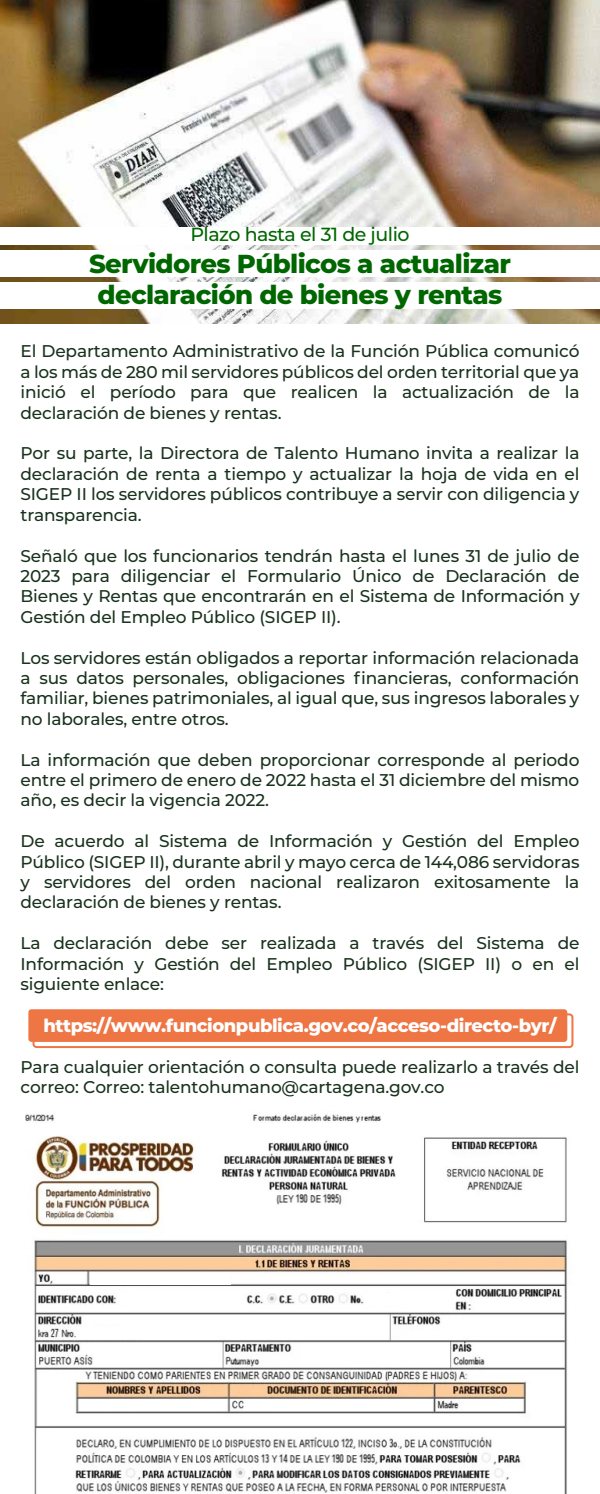
<style>
.page{position:relative;width:600px;height:1494px;background:#fff}
.page>*{position:absolute;margin:0;border:0;box-sizing:border-box;transform-origin:0 0}
.t1{font:800 26px/31.2px "Montserrat";letter-spacing:-.025em;color:#060;text-align:center}
.t2{font:500 19px "Montserrat";letter-spacing:-.025em;color:#060}
.t3{font:800 18px "Montserrat";letter-spacing:-.025em;color:#fff}
.t4{font:500 17px/20.4px "Montserrat";letter-spacing:-.01em;color:#19321d;text-align:justify}
</style>
<div class="page">
<img style="left:0;top:0;width:600px;height:324px">
<div style="left:33px;top:1013px;width:540px;height:35px;border:2px solid #ee7544;border-radius:3px"></div>
<div style="left:28px;top:1009px;width:539px;height:33px;background:#ee7544;border-radius:3px"></div>
<div style="left:0;top:282px;width:600px;height:27px;background:#fff"></div>
<div style="left:0;top:250px;width:600px;height:27px;background:#fff"></div>
<div style="left:0;top:227px;width:600px;height:18px;background:#fff"></div>
<img style="left:25px;top:1113px;width:543px;height:381px">
<div style="left:79px;top:1399px;width:86px;height:12px;background:#fff"></div>
<div style="left:245px;top:1399px;width:40px;height:12px;background:#fff"></div>
<div style="left:364px;top:1293px;width:41px;height:11px;background:#fff"></div>
<div style="left:91px;top:1273px;width:140px;height:11px;background:#fff"></div>
<div style="left:77px;top:1327px;width:68px;height:11px;background:#fff"></div>
<p class="t2" style="left:190px;top:221px;width:221px">Plazo hasta el 31 de julio</p>
<h1 class="t1" style="left:89px;top:246px;width:423px">Servidores Públicos a actualizar declaración de bienes y rentas</h1>
<p class="t4" style="left:20px;top:340px;width:561px">El Departamento Administrativo de la Función Pública comunicó a los más de 280 mil servidores públicos del orden territorial que ya inició el período para que realicen la actualización de la declaración de bienes y rentas.</p>
<p class="t4" style="left:20px;top:442px;width:561px">Por su parte, la Directora de Talento Humano invita a realizar la declaración de renta a tiempo y actualizar la hoja de vida en el SIGEP II los servidores públicos contribuye a servir con diligencia y transparencia.</p>
<p class="t4" style="left:20px;top:544px;width:561px">Señaló que los funcionarios tendrán hasta el lunes 31 de julio de 2023 para diligenciar el Formulario Único de Declaración de Bienes y Rentas que encontrarán en el Sistema de Información y Gestión del Empleo Público (SIGEP II).</p>
<p class="t4" style="left:20px;top:646px;width:561px">Los servidores están obligados a reportar información relacionada a sus datos personales, obligaciones financieras, conformación familiar, bienes patrimoniales, al igual que, sus ingresos laborales y no laborales, entre otros.</p>
<p class="t4" style="left:20px;top:748px;width:560px">La información que deben proporcionar corresponde al periodo entre el primero de enero de 2022 hasta el 31 diciembre del mismo año, es decir la vigencia 2022.</p>
<p class="t4" style="left:20px;top:830px;width:561px">De acuerdo al Sistema de Información y Gestión del Empleo Público (SIGEP II), durante abril y mayo cerca de 144,086 servidoras y servidores del orden nacional realizaron exitosamente la declaración de bienes y rentas.</p>
<p class="t4" style="left:20px;top:932px;width:561px">La declaración debe ser realizada a través del Sistema de Información y Gestión del Empleo Público (SIGEP II) o en el siguiente enlace:</p>
<p class="t3" style="left:44px;top:1012px;width:514px">https://www.funcionpublica.gov.co/acceso-directo-byr/</p>
<p class="t4" style="left:20px;top:1056px;width:561px">Para cualquier orientación o consulta puede realizarlo a través del correo: Correo: talentohumano@cartagena.gov.co</p>
</div>
